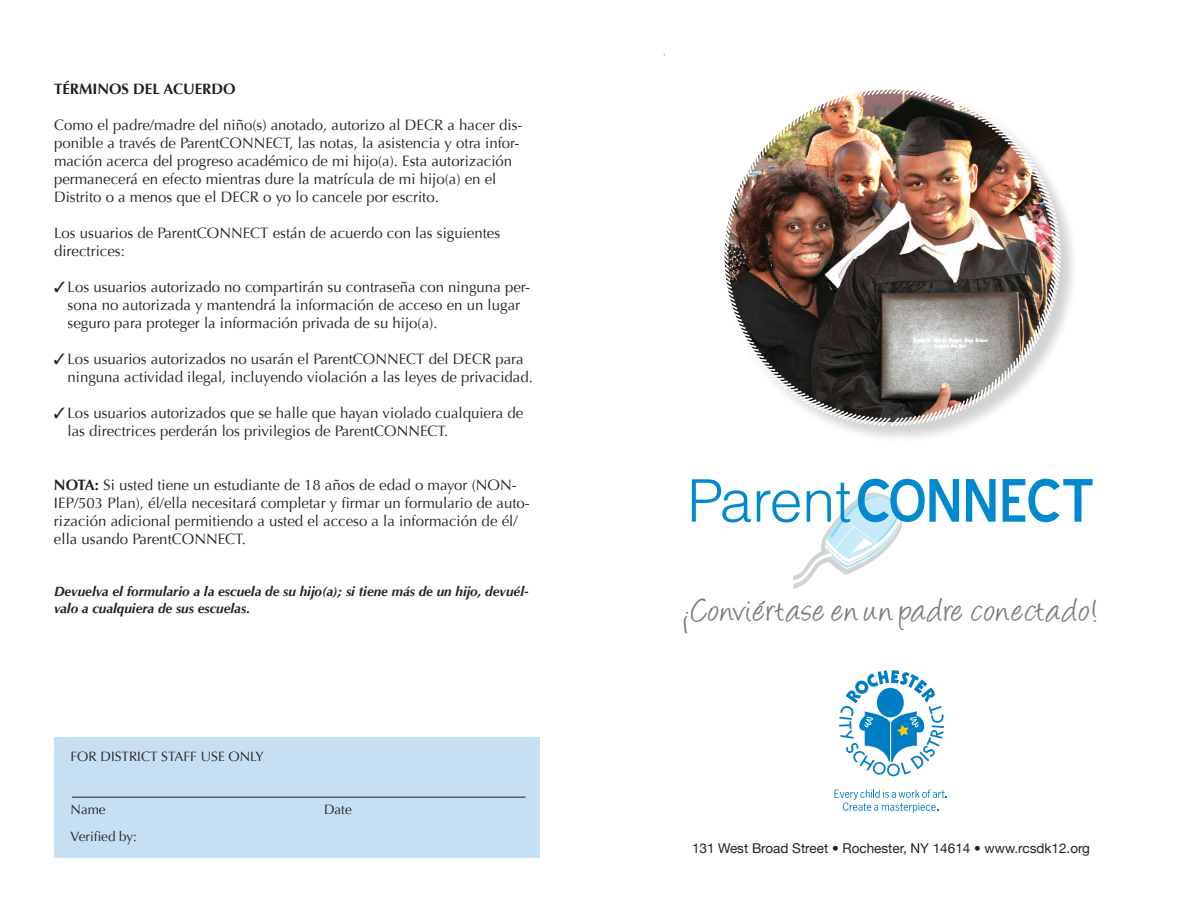
<style>
.page{position:relative;width:1188px;height:918px;background:#fff}
.page>*{position:absolute;margin:0;border:0;box-sizing:border-box;transform-origin:0 0}
.t1{font:76.95px "Blue Highway";letter-spacing:-.02em;color:#0089cf}
.t2{font:37.5px "Angelina";letter-spacing:.045em;color:#76787b}
.t3{font:15px/18px "Optima";color:#231f20}
.t4{font:700 15px "Optima";color:#231f20}
.t5{font:italic 700 13.5px/16.5px "Optima";color:#231f20}
.t6{font:13.5px "Helvetica Neue";color:#231f20}
.t7{font:13.5px "Optima";color:#231f20}
.s1{font-weight:700}
.s2{font-family:"Helvetica";font-weight:300;font-size:58.8px}
</style>
<div class="page">
<div style="left:722px;top:88px;width:356px;height:355px;background:#231f20;opacity:.2"></div>
<img style="left:722px;top:88px;width:341px;height:340px">
<svg style="left:793px;top:493px;width:109px;height:96px"></svg>
<svg style="left:839px;top:670px;width:105px;height:106px"></svg>
<svg style="left:834px;top:790px;width:113px;height:23px"></svg>
<div style="left:55px;top:737px;width:485px;height:120px;background:#c7dff2"></div>
<hr style="left:72px;top:797px;width:453px;height:1px;background:#231f20">
<p class="t4" style="left:54px;top:80px;width:183px">TÉRMINOS DEL ACUERDO</p>
<p class="t3" style="left:54px;top:116px;width:470px">Como el padre/madre del niño(s) anotado, autorizo al DECR a hacer dis&shy;ponible a través de ParentCONNECT, las notas, la asistencia y otra infor&shy;mación acerca del progreso académico de mi hijo(a). Esta autorización permanecerá en efecto mientras dure la matrícula de mi hijo(a) en el Distrito o a menos que el DECR o yo lo cancele por escrito.</p>
<p class="t3" style="left:54px;top:224px;width:448px">Los usuarios de ParentCONNECT están de acuerdo con las siguientes directrices:</p>
<p class="t3" style="left:67px;top:278px;width:464px;text-indent:-13px">✓Los usuarios autorizado no compartirán su contraseña con ninguna per&shy;sona no autorizada y mantendrá la información de acceso en un lugar seguro para proteger la información privada de su hijo(a).</p>
<p class="t3" style="left:67px;top:350px;width:467px;text-indent:-14px">✓Los usuarios autorizados no usarán el ParentCONNECT del DECR para ninguna actividad ilegal, incluyendo violación a las leyes de privacidad.</p>
<p class="t3" style="left:67px;top:404px;width:457px;text-indent:-14px">✓Los usuarios autorizados que se halle que hayan violado cualquiera de las directrices perderán los privilegios de ParentCONNECT.</p>
<p class="t3" style="left:54px;top:476px;width:477px"><span class="s1">NOTA:</span> Si usted tiene un estudiante de 18 años de edad o mayor (NON-IEP/503 Plan), él/ella necesitará completar y firmar un formulario de auto&shy;rización adicional permitiendo a usted el acceso a la información de él/ ella usando ParentCONNECT.</p>
<p class="t5" style="left:54px;top:584px;width:476px">Devuelva el formulario a la escuela de su hijo(a); si tiene más de un hijo, devuél&shy;valo a cualquiera de sus escuelas.</p>
<p class="t7" style="left:70px;top:749px;width:48px">For District</p>
<p class="t7" style="left:161px;top:749px;width:15px">Staff</p>
<p class="t7" style="left:201px;top:749px;width:65px">Use On ly</p>
<p class="t7" style="left:70px;top:801px;width:37px">Name</p>
<p class="t7" style="left:324px;top:801px;width:29px">Date</p>
<p class="t7" style="left:70px;top:828px;width:68px">Verified by:</p>
<h1 class="t1" style="left:687px;top:466px;width:409px"><span class="s2">Parent</span>CONNECT</h1>
<h2 class="t2" style="left:683px;top:595px;width:417px">¡Conviértase en un padre conectado!</h2>
<p class="t6" style="left:692px;top:841px;width:399px">131 West Broad Street • Rochester, NY 14614 • www.rcsdk12.org</p>
</div>
